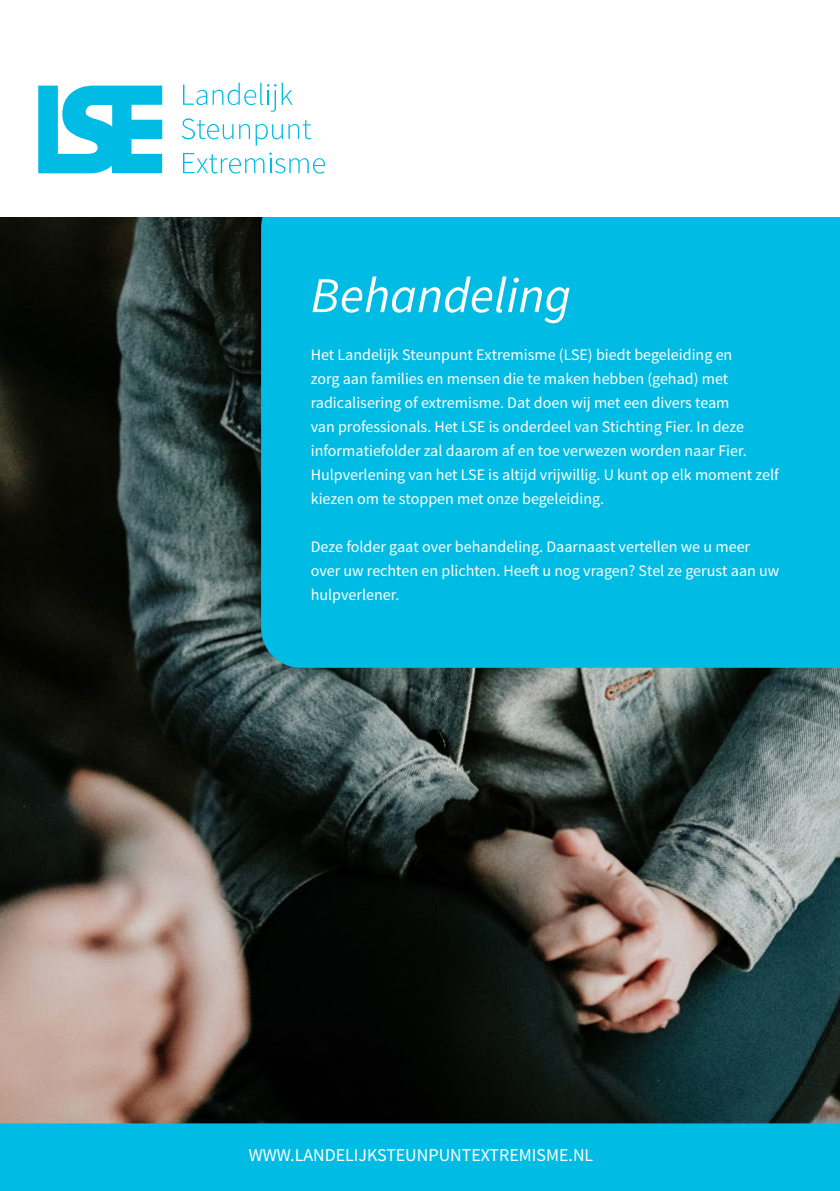
<style>
.page{position:relative;width:840px;height:1191px;background:#fff}
.page>*{position:absolute;margin:0;border:0;box-sizing:border-box;transform-origin:0 0}
.t1{font:italic 50px "Source Sans Pro";color:#fff}
.t2{font:18px "Source Sans Pro";color:#fff}
.t3{font:16px/24px "Source Sans Pro";color:#fff}
</style>
<div class="page">
<img style="left:0;top:217px;width:839px;height:906px">
<div style="left:261px;top:217px;width:578px;height:451px;background:#00bce4"></div>
<div style="left:0;top:1123px;width:839px;height:68px;background:#00bce4"></div>
<svg style="left:183px;top:83px;width:109px;height:29px"></svg>
<svg style="left:181px;top:118px;width:52px;height:21px"></svg>
<svg style="left:239px;top:120px;width:72px;height:26px"></svg>
<svg style="left:183px;top:152px;width:142px;height:22px"></svg>
<svg style="left:38px;top:86px;width:124px;height:87px"></svg>
<h1 class="t1" style="left:310px;top:265px;width:262px">Behandeling</h1>
<p class="t3" style="left:310px;top:343px;width:469px">Het Landelijk Steunpunt Extremisme (LSE) biedt begeleiding en<br>zorg aan families en mensen die te maken hebben (gehad) met radicalisering of extremisme. Dat doen wij met een divers team<br>van professionals. Het LSE is onderdeel van Stichting Fier. In deze informatiefolder zal daarom af en toe verwezen worden naar Fier.<br>Hulpverlening van het LSE is altijd vrijwillig. U kunt op elk moment zelf kiezen om te stoppen met onze begeleiding.</p>
<p class="t3" style="left:310px;top:535px;width:470px">Deze folder gaat over behandeling. Daarnaast vertellen we u meer over uw rechten en plichten. Heeft u nog vragen? Stel ze gerust aan uw hulpverlener.</p>
<p class="t2" style="left:248px;top:1143px;width:346px">WWW.LANDELIJKSTEUNPUNTEXTREMISME.NL</p>
</div>
